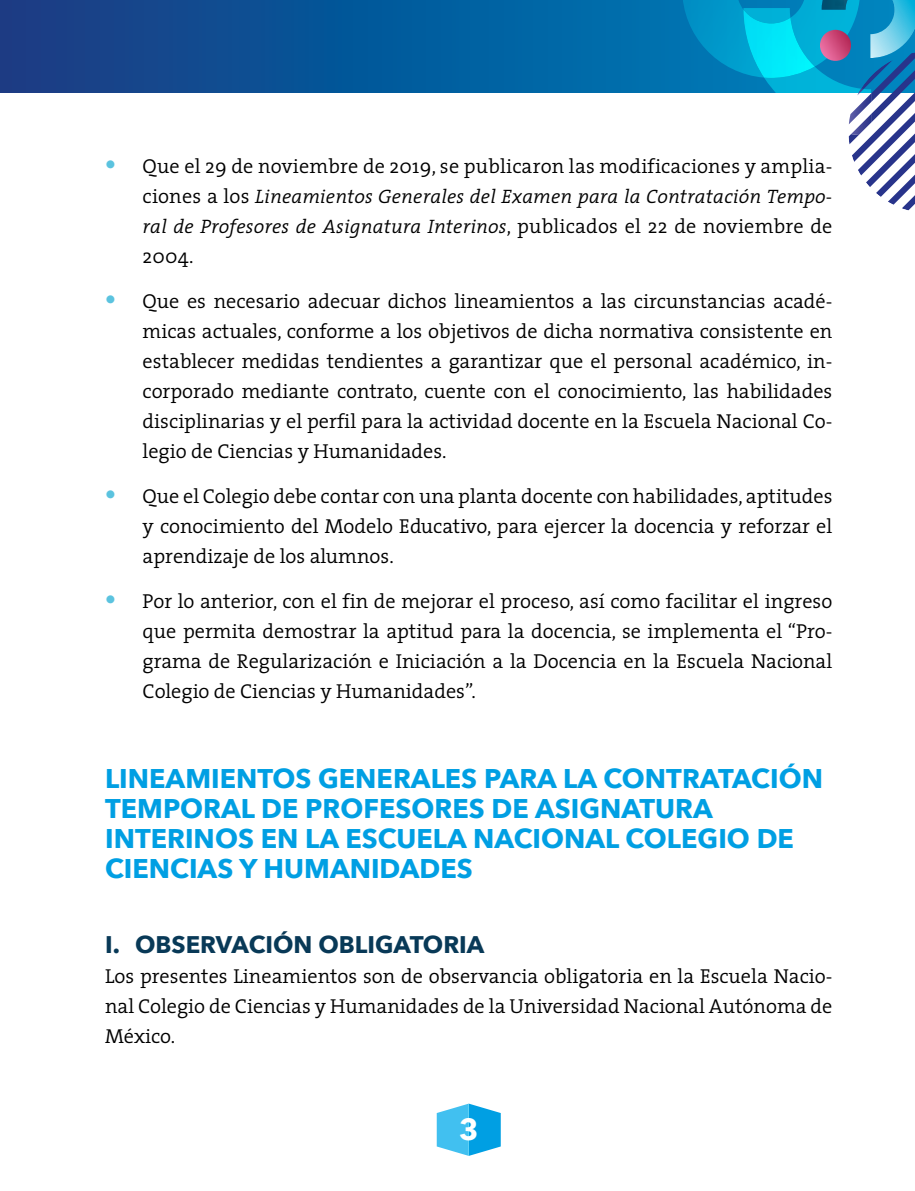
<style>
.page{position:relative;width:915px;height:1191px;background:#fff}
.page>*{position:absolute;margin:0;border:0;box-sizing:border-box;transform-origin:0 0}
.t1{font:700 30px "Avenir Next";color:#fff}
.t2{font:700 27px/30px "Avenir Next";color:#009fe3}
.t3{font:700 24px "Avenir Next";color:#083957}
.t4{font:300 20.25px/30px "The Serif";color:#000;text-align:justify}
.t5{font:italic 300 19.5px/30px "The Serif";letter-spacing:.01em;color:#000}
.s1{font-family:"Avenir Next";font-weight:800;font-size:30px;color:#5bc3df}
.s2{font-style:normal;font-size:20.25px}
</style>
<div class="page">
<svg style="left:0;top:0;width:743px;height:92px;background:#095699"></svg>
<svg style="left:436px;top:1103px;width:64px;height:52px"></svg>
<img style="left:682px;top:0;width:136px;height:78px">
<img style="left:743px;top:8px;width:75px;height:85px">
<img style="left:743px;top:10px;width:71px;height:68px">
<svg style="left:818px;top:0;width:96px;height:210px"></svg>
<img style="left:850px;top:114px;width:20px;height:21px">
<p class="t4" style="left:105px;top:150px;width:728px"><span class="s1">·</span> Que el 29 de noviembre de 2019, se publicaron las modificaciones y amplia-</p>
<p class="t5" style="left:142px;top:180px;width:691px"><span class="s2">ciones a los</span> Lineamientos Generales del Examen para la Contratación Tempo&shy;ral de Profesores de Asignatura Interinos<span class="s2">, publicados el 22 de noviembre de</span></p>
<p class="t4" style="left:143px;top:240px;width:52px">2004.</p>
<p class="t4" style="left:143px;top:285px;width:691px;text-indent:-38px"><span class="s1">·</span> Que es necesario adecuar dichos lineamientos a las circunstancias acadé&shy;micas actuales, conforme a los objetivos de dicha normativa consistente en establecer medidas tendientes a garantizar que el personal académico, in&shy;corporado mediante contrato, cuente con el conocimiento, las habilidades disciplinarias y el perfil para la actividad docente en la Escuela Nacional Co&shy;legio de Ciencias y Humanidades.</p>
<p class="t4" style="left:143px;top:480px;width:691px;text-indent:-38px"><span class="s1">·</span> Que el Colegio debe contar con una planta docente con habilidades, aptitudes y conocimiento del Modelo Educativo, para ejercer la docencia y reforzar el aprendizaje de los alumnos.</p>
<p class="t4" style="left:143px;top:585px;width:691px;text-indent:-38px"><span class="s1">·</span> Por lo anterior, con el fin de mejorar el proceso, así como facilitar el ingreso que permita demostrar la aptitud para la docencia, se implementa el “Pro&shy;grama de Regularización e Iniciación a la Docencia en la Escuela Nacional Colegio de Ciencias y Humanidades”.</p>
<h2 class="t2" style="left:105px;top:763px;width:719px">LINEAMIENTOS GENERALES PARA LA CONTRATACIÓN TEMPORAL DE PROFESORES DE ASIGNATURA INTERINOS EN LA ESCUELA NACIONAL COLEGIO DE CIENCIAS Y HUMANIDADES</h2>
<p class="t3" style="left:105px;top:923px;width:381px">I. OBSERVACIÓN OBLIGATORIA</p>
<p class="t4" style="left:105px;top:960px;width:728px">Los presentes Lineamientos son de observancia obligatoria en la Escuela Nacio&shy;nal Colegio de Ciencias y Humanidades de la Universidad Nacional Autónoma de México.</p>
<h1 class="t1" style="left:459px;top:1103px;width:21px">3</h1>
</div>
